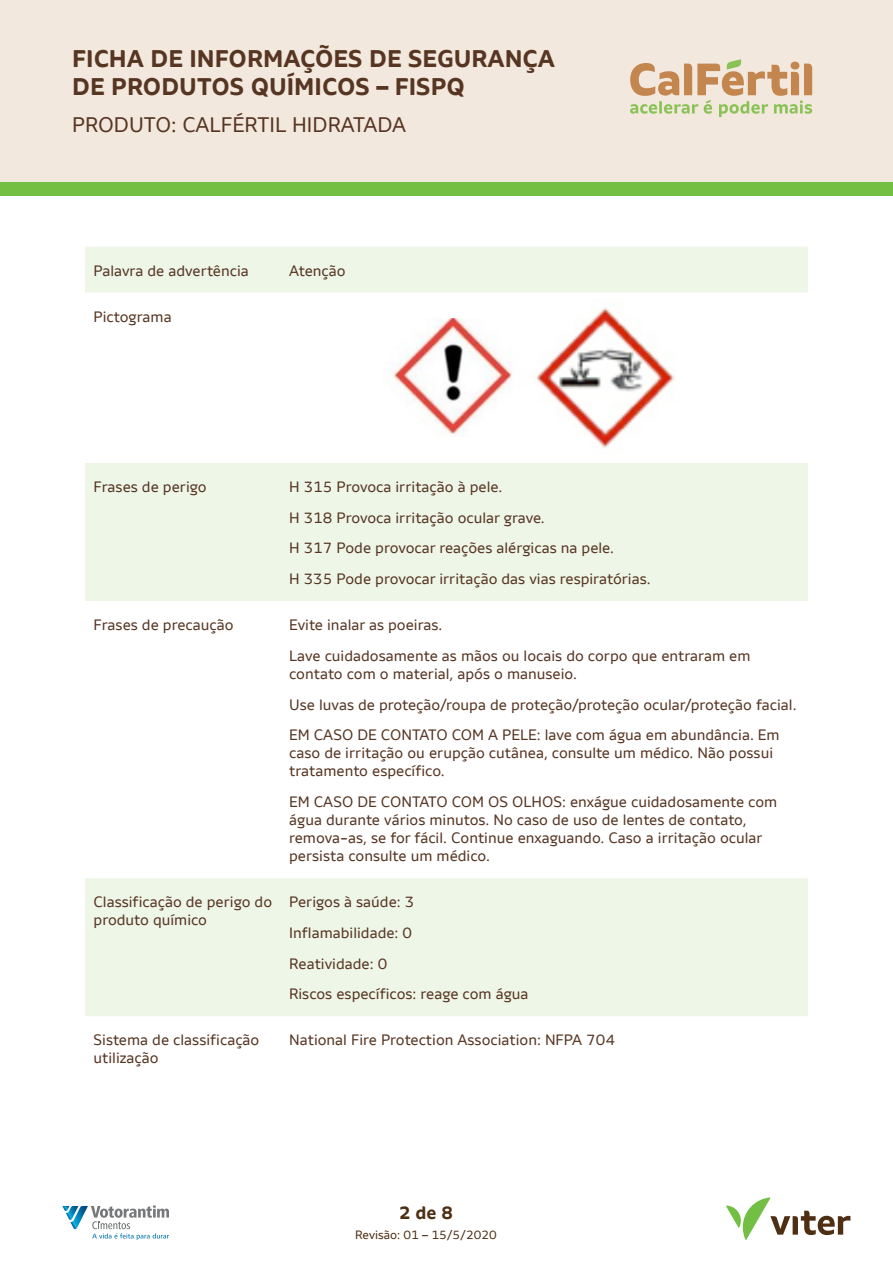
<style>
.page{position:relative;width:893px;height:1263px;background:#fff}
.page>*{position:absolute;margin:0;border:0;box-sizing:border-box;transform-origin:0 0}
.t1{font:700 24px/28.8px "Votorantim Sans";color:#563522}
.t2{font:21px "Votorantim Sans";color:#563522}
.t3{font:700 18px "Votorantim Sans";color:#4e2f14}
.t4{font:15px/30.8px "Votorantim Sans";color:#563522}
.t5{font:12px "Votorantim Sans";color:#4e2f14}
</style>
<div class="page">
<div style="left:0;top:0;width:893px;height:184px;background:#f3e8dd"></div>
<div style="left:0;top:182px;width:893px;height:14px;background:#72bf44"></div>
<svg style="left:630px;top:59px;width:182px;height:58px"></svg>
<svg style="left:726px;top:1197px;width:124px;height:43px"></svg>
<svg style="left:62px;top:1205px;width:107px;height:35px"></svg>
<div style="left:85px;top:247px;width:723px;height:46px;background:#eef6e8"></div>
<svg style="left:85px;top:463px;width:723px;height:553px"></svg>
<img style="left:393px;top:318px;width:119px;height:116px">
<img style="left:537px;top:307px;width:138px;height:141px">
<h1 class="t1" style="left:72px;top:44px;width:484px">FICHA DE INFORMAÇÕES DE SEGURANÇA<br>DE PRODUTOS QUÍMICOS – FISPQ</h1>
<h2 class="t2" style="left:72px;top:113px;width:335px">PRODUTO: CALFÉRTIL HIDRATADA</h2>
<p class="t4" style="left:94px;top:255px;width:157px">Palavra de advertência</p>
<p class="t4" style="left:289px;top:255px;width:58px">Atenção</p>
<p class="t4" style="left:94px;top:301px;width:80px">Pictograma</p>
<p class="t4" style="left:94px;top:471px;width:115px">Frases de perigo</p>
<p class="t4" style="left:289px;top:471px;width:363px">H 315 Provoca irritação à pele.<br>H 318 Provoca irritação ocular grave.<br>H 317 Pode provocar reações alérgicas na pele.<br>H 335 Pode provocar irritação das vias respiratórias.</p>
<p class="t4" style="left:94px;top:609px;width:142px">Frases de precaução</p>
<p class="t4" style="left:289px;top:609px;width:463px">Evite inalar as poeiras.<br>Lave cuidadosamente as mãos ou locais do corpo que entraram em</p>
<p class="t4" style="left:289px;top:658px;width:509px">contato com o material, após o manuseio.<br>Use luvas de proteção/roupa de proteção/proteção ocular/proteção facial.<br>EM CASO DE CONTATO COM A PELE: lave com água em abundância. Em</p>
<p class="t4" style="left:289px;top:744px;width:485px;line-height:18px">caso de irritação ou erupção cutânea, consulte um médico. Não possui tratamento específico.</p>
<p class="t4" style="left:289px;top:793px;width:490px;line-height:18px">EM CASO DE CONTATO COM OS OLHOS: enxágue cuidadosamente com água durante vários minutos. No caso de uso de lentes de contato, remova-as, se for fácil. Continue enxaguando. Caso a irritação ocular persista consulte um médico.</p>
<p class="t4" style="left:94px;top:893px;width:180px;line-height:18px">Classificação de perigo do produto químico</p>
<p class="t4" style="left:289px;top:886px;width:241px">Perigos à saúde: 3<br>Inflamabilidade: 0<br>Reatividade: 0<br>Riscos específicos: reage com água</p>
<p class="t4" style="left:94px;top:1031px;width:167px;line-height:18px">Sistema de classificação utilização</p>
<p class="t4" style="left:289px;top:1025px;width:327px">National Fire Protection Association: NFPA 704</p>
<p class="t3" style="left:399px;top:1201px;width:55px">2 de 8</p>
<p class="t5" style="left:355px;top:1228px;width:143px">Revisão: 01 – 15/5/2020</p>
</div>
